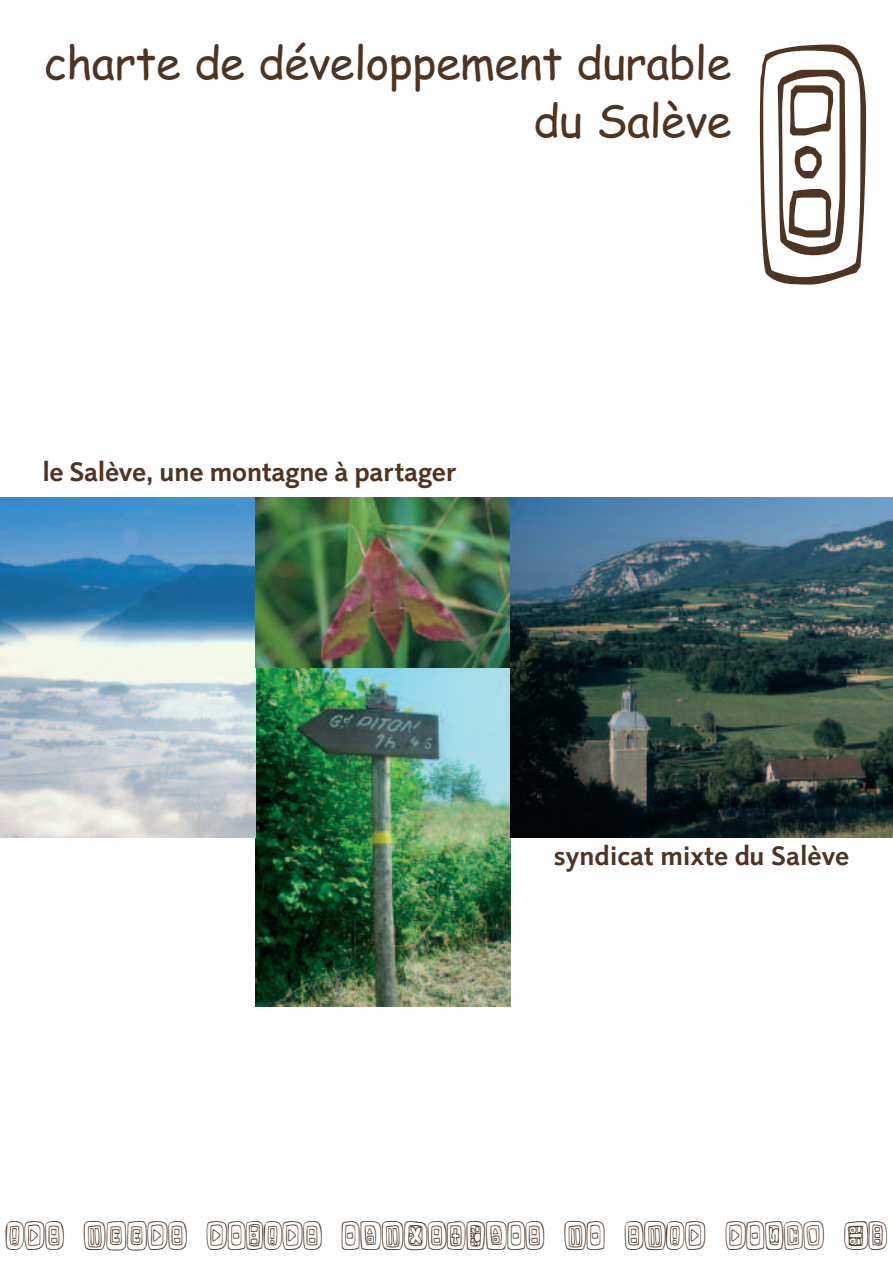
<style>
.page{position:relative;width:893px;height:1263px;background:#fff}
.page>*{position:absolute;margin:0;border:0;box-sizing:border-box;transform-origin:0 0}
.t1{font:300px "Natural Signs";color:#4e3423;scale:.75 1}
.t2{font:45px/58.9px "Comic Sans MS";letter-spacing:-.01em;color:#4e3423;text-align:right}
.t3{font:36px "Natural Signs";color:#4e3423}
.t4{font:700 27px "Linotype Projekt";letter-spacing:-.01em;color:#4e3423}
</style>
<div class="page">
<img style="left:255px;top:668px;width:255px;height:338px">
<img style="left:0;top:497px;width:255px;height:341px">
<img style="left:255px;top:497px;width:255px;height:171px">
<img style="left:510px;top:497px;width:383px;height:341px">
<h2 class="t2" style="left:44px;top:34px;width:689px">charte de développement durable du Salève</h2>
<h1 class="t1" style="left:758px;top:6px;width:149px">K</h1>
<p class="t4" style="left:43px;top:462px;width:415px">le Salève, une montagne à partager</p>
<p class="t4" style="left:554px;top:846px;width:297px">syndicat mixte du Salève</p>
<h3 class="t3" style="left:6px;top:1217px;width:883px">LES ACCES ETKLES TRANSPORTS AT SALE ETQGH MI</h3>
</div>
